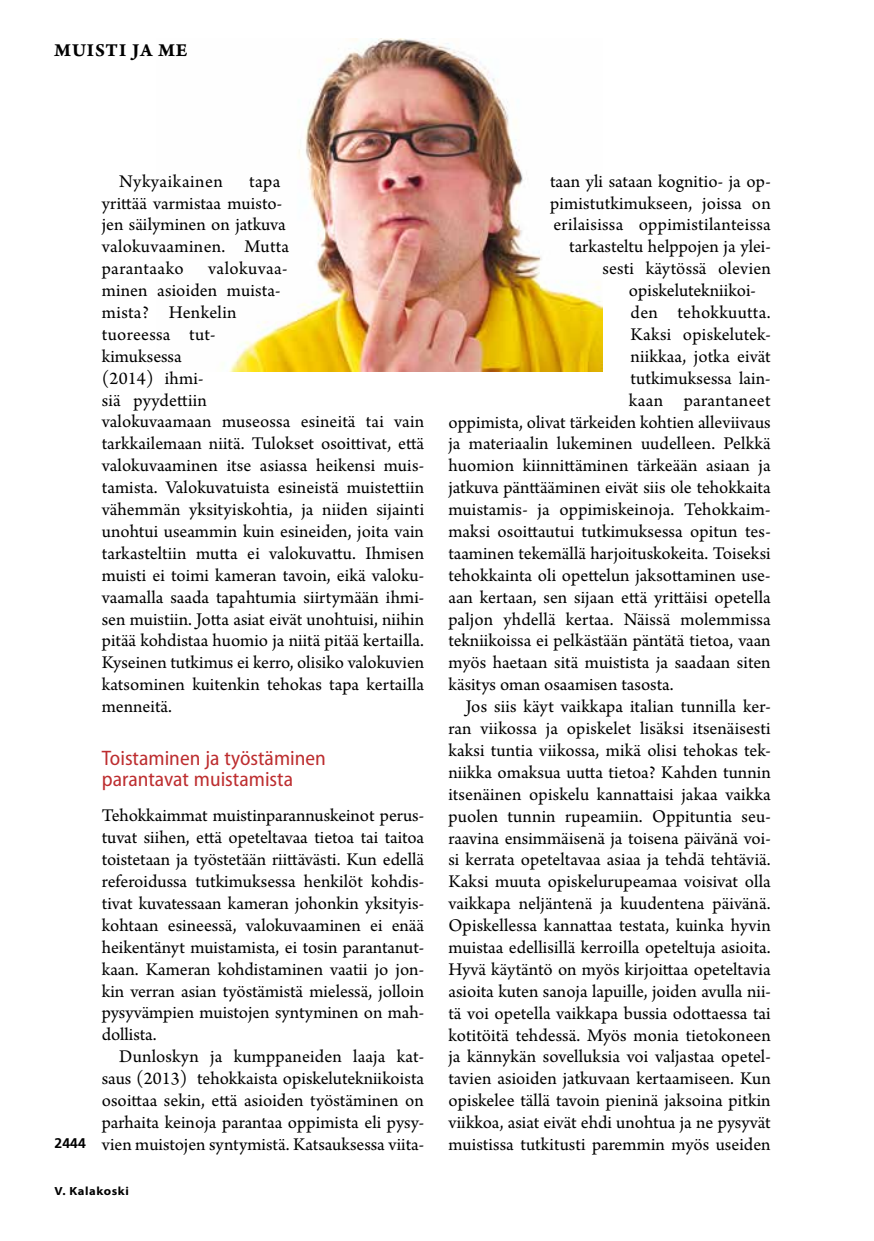
<style>
.page{position:relative;width:874px;height:1241px;background:#fff}
.page>*{position:absolute;margin:0;border:0;box-sizing:border-box;transform-origin:0 0}
.t1{font:semi-condensed 21px/21.9px "Myriad Pro";color:#bd2d2f}
.t2{font:19.25px "Arno Pro Bold Sm Text";letter-spacing:.05em;color:#000}
.t3{font:18.9px/21.9px "Arno Pro";color:#000}
.t4{font:18.9px "Arno Pro";letter-spacing:.03em;color:#000}
.t5{font:700 14px "Frutiger LT Std";color:#000}
.t6{font:700 semi-expanded 11.9px "Myriad Pro";letter-spacing:.05em;color:#000}
</style>
<div class="page">
<img style="left:229px;top:38px;width:372px;height:333px">
<p class="t2" style="left:55px;top:39px;width:134px">MUISTI JA ME</p>
<p class="t4" style="left:119px;top:170px;width:105px">Nykyaikainen</p>
<p class="t3" style="left:102px;top:171px;width:189px;text-indent:147px">tapa yrittää varmistaa muisto&shy;jen säilyminen on jatkuva valokuvaaminen. Mutta parantaako</p>
<p class="t3" style="left:102px;top:258px;width:324px;text-indent:106px">valokuvaa-<br>minen asioiden muista-<br>mista? Henkelin<br>tuoreessa tut-<br>kimuksessa<br>(2014) ihmi-<br>siä pyydettiin<br>valokuvaamaan museossa esineitä tai vain tarkkailemaan niitä. Tulokset osoittivat, että valokuvaaminen itse asiassa heikensi muis&shy;tamista. Valokuvatuista esineistä muistettiin vähemmän yksityiskohtia, ja niiden sijainti unohtui useammin kuin esineiden, joita vain tarkasteltiin mutta ei valokuvattu. Ihmisen muisti ei toimi kameran tavoin, eikä valoku&shy;vaamalla saada tapahtumia siirtymään ihmi&shy;sen muistiin. Jotta asiat eivät unohtuisi, niihin pitää kohdistaa huomio ja niitä pitää kertailla.<br>Kyseinen tutkimus ei kerro, olisiko valokuvien katsominen kuitenkin tehokas tapa kertailla menneitä.</p>
<p class="t1" style="left:102px;top:746px;width:225px">Toistaminen ja työstäminen parantavat muistamista</p>
<p class="t3" style="left:102px;top:805px;width:324px;text-align:justify">Tehokkaimmat muistinparannuskeinot perus&shy;tuvat siihen, että opeteltavaa tietoa tai taitoa toistetaan ja työstetään riittävästi. Kun edellä referoidussa tutkimuksessa henkilöt kohdis&shy;tivat kuvatessaan kameran johonkin yksityis&shy;kohtaan esineessä, valokuvaaminen ei enää heikentänyt muistamista, ei tosin parantanut&shy;kaan. Kameran kohdistaminen vaatii jo jon&shy;kin verran asian työstämistä mielessä, jolloin pysyvämpien muistojen syntyminen on mah&shy;dollista.</p>
<p class="t3" style="left:102px;top:1046px;width:323px;text-align:justify;text-indent:17px">Dunloskyn ja kumppaneiden laaja kat&shy;saus (2013) tehokkaista opiskelutekniikoista osoittaa sekin, että asioiden työstäminen on parhaita keinoja parantaa oppimista eli pysy&shy;vien muistojen syntymistä. Katsauksessa viita-</p>
<p class="t5" style="left:55px;top:1134px;width:33px">2444</p>
<p class="t6" style="left:55px;top:1182px;width:76px">V. Kalakoski</p>
<p class="t3" style="left:549px;top:171px;width:222px">taan yli sataan kognitio- ja op-</p>
<p class="t3" style="left:549px;top:193px;width:222px">pimistutkimukseen, joissa on</p>
<p class="t3" style="left:553px;top:215px;width:219px">erilaisissa oppimistilanteissa</p>
<p class="t3" style="left:569px;top:237px;width:203px">tarkasteltu helppojen ja ylei-</p>
<p class="t3" style="left:602px;top:258px;width:170px">sesti käytössä olevien</p>
<p class="t3" style="left:628px;top:280px;width:128px">opiskelutekniikoi-</p>
<p class="t3" style="left:630px;top:302px;width:142px">den tehokkuutta.</p>
<p class="t3" style="left:630px;top:324px;width:142px">Kaksi opiskelutek-</p>
<p class="t3" style="left:630px;top:346px;width:142px">niikkaa, jotka eivät</p>
<p class="t3" style="left:630px;top:368px;width:141px">tutkimuksessa lain-</p>
<p class="t3" style="left:628px;top:390px;width:143px">kaan parantaneet</p>
<p class="t3" style="left:448px;top:412px;width:324px">oppimista, olivat tärkeiden kohtien alleviivaus</p>
<p class="t3" style="left:448px;top:433px;width:324px">ja materiaalin lukeminen uudelleen. Pelkkä</p>
<p class="t3" style="left:448px;top:455px;width:323px">huomion kiinnittäminen tärkeään asiaan ja</p>
<p class="t3" style="left:448px;top:477px;width:324px">jatkuva pänttääminen eivät siis ole tehokkaita</p>
<p class="t3" style="left:448px;top:499px;width:323px">muistamis- ja oppimiskeinoja. Tehokkaim-</p>
<p class="t3" style="left:448px;top:521px;width:323px">maksi osoittautui tutkimuksessa opitun tes-</p>
<p class="t3" style="left:448px;top:543px;width:324px">taaminen tekemällä harjoituskokeita. Toiseksi</p>
<p class="t3" style="left:448px;top:565px;width:323px">tehokkainta oli opettelun jaksottaminen use-</p>
<p class="t3" style="left:448px;top:587px;width:324px">aan kertaan, sen sijaan että yrittäisi opetella</p>
<p class="t3" style="left:448px;top:609px;width:324px">paljon yhdellä kertaa. Näissä molemmissa</p>
<p class="t3" style="left:448px;top:630px;width:323px">tekniikoissa ei pelkästään päntätä tietoa, vaan</p>
<p class="t3" style="left:448px;top:652px;width:323px">myös haetaan sitä muistista ja saadaan siten</p>
<p class="t3" style="left:448px;top:674px;width:227px">käsitys oman osaamisen tasosta.</p>
<p class="t3" style="left:465px;top:696px;width:306px">Jos siis käyt vaikkapa italian tunnilla ker-</p>
<p class="t3" style="left:448px;top:718px;width:323px">ran viikossa ja opiskelet lisäksi itsenäisesti</p>
<p class="t3" style="left:448px;top:740px;width:323px">kaksi tuntia viikossa, mikä olisi tehokas tek-</p>
<p class="t3" style="left:448px;top:762px;width:324px">niikka omaksua uutta tietoa? Kahden tunnin</p>
<p class="t3" style="left:448px;top:784px;width:324px">itsenäinen opiskelu kannattaisi jakaa vaikka</p>
<p class="t3" style="left:448px;top:805px;width:324px">puolen tunnin rupeamiin. Oppituntia seu-</p>
<p class="t3" style="left:448px;top:827px;width:323px">raavina ensimmäisenä ja toisena päivänä voi-</p>
<p class="t3" style="left:448px;top:849px;width:324px">si kerrata opeteltavaa asiaa ja tehdä tehtäviä.</p>
<p class="t3" style="left:448px;top:871px;width:323px">Kaksi muuta opiskelurupeamaa voisivat olla</p>
<p class="t3" style="left:448px;top:893px;width:324px">vaikkapa neljäntenä ja kuudentena päivänä.</p>
<p class="t3" style="left:448px;top:915px;width:324px">Opiskellessa kannattaa testata, kuinka hyvin</p>
<p class="t3" style="left:448px;top:937px;width:324px">muistaa edellisillä kerroilla opeteltuja asioita.</p>
<p class="t3" style="left:448px;top:959px;width:323px">Hyvä käytäntö on myös kirjoittaa opeteltavia</p>
<p class="t3" style="left:448px;top:980px;width:323px">asioita kuten sanoja lapuille, joiden avulla nii-</p>
<p class="t3" style="left:448px;top:1002px;width:323px">tä voi opetella vaikkapa bussia odottaessa tai</p>
<p class="t3" style="left:448px;top:1024px;width:324px">kotitöitä tehdessä. Myös monia tietokoneen</p>
<p class="t3" style="left:448px;top:1046px;width:323px">ja kännykän sovelluksia voi valjastaa opetel-</p>
<p class="t3" style="left:448px;top:1068px;width:324px">tavien asioiden jatkuvaan kertaamiseen. Kun</p>
<p class="t3" style="left:448px;top:1090px;width:323px">opiskelee tällä tavoin pieninä jaksoina pitkin</p>
<p class="t3" style="left:448px;top:1112px;width:324px">viikkoa, asiat eivät ehdi unohtua ja ne pysyvät</p>
<p class="t3" style="left:448px;top:1134px;width:323px">muistissa tutkitusti paremmin myös useiden</p>
</div>
